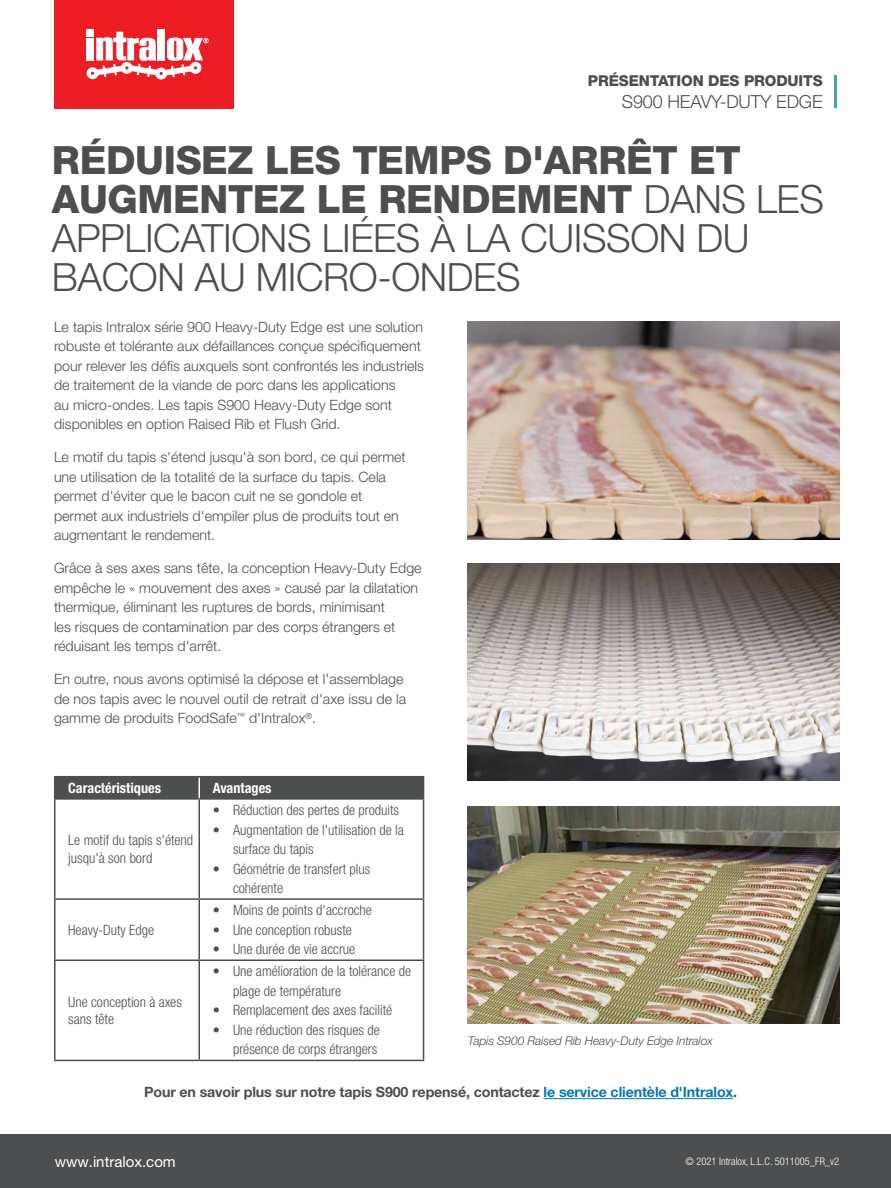
<style>
.page{position:relative;width:891px;height:1188px;background:#fff}
.page>*{position:absolute;margin:0;border:0;box-sizing:border-box;transform-origin:0 0}
.t1{font:300 39px/39px "Helvetica Neue LT Pro";letter-spacing:-.01em;color:#4d4e4f}
.t2{font:300 18px "Helvetica Neue LT Pro";letter-spacing:-.01em;color:#4d4e4f}
.t3{font:800 15px "Helvetica Neue LT Pro";letter-spacing:-.01em;color:#4d4e4f}
.t4{font:15px "Helvetica Neue LT Pro";color:#fff}
.t5{font:300 14.25px/19.5px "Helvetica Neue LT Pro";color:#4d4e4f}
.t6{font:300 condensed 14.25px/19.5px "Helvetica Neue LT Pro";color:#4d4e4f}
.t7{font:700 14.25px "Helvetica Neue LT Pro";letter-spacing:-.01em;color:#4d4e4f}
.t8{font:700 condensed 14.25px "Helvetica Neue LT Pro";color:#fff}
.t9{font:italic 300 12px "Helvetica Neue LT Pro";letter-spacing:-.01em;color:#4d4e4f}
.t10{font:300 condensed 10.5px "Helvetica Neue LT Pro";color:#fff}
.s1{font-weight:800}
.s2{color:#0377ba}
</style>
<div class="page">
<div style="left:55px;top:0;width:179px;height:108px;background:#ed1d24"></div>
<div style="left:86px;top:29px;width:8px;height:7px;background:#fff"></div>
<div style="left:86px;top:38px;width:8px;height:22px;background:#fff"></div>
<div style="left:158px;top:29px;width:7px;height:31px;background:#fff"></div>
<svg style="left:87px;top:32px;width:122px;height:48px"></svg>
<img style="left:468px;top:322px;width:371px;height:217px">
<img style="left:468px;top:563px;width:371px;height:218px">
<img style="left:468px;top:806px;width:371px;height:218px">
<div style="left:0;top:1134px;width:891px;height:54px;background:#4d4e4f"></div>
<div style="left:55px;top:777px;width:144px;height:22px;background:#4d4e4f"></div>
<div style="left:199px;top:777px;width:225px;height:22px;background:#4d4e4f"></div>
<hr style="left:199px;top:800px;width:1px;height:98px;background:#4d4e4f">
<hr style="left:54px;top:898px;width:145px;height:2px;background:#4d4e4f">
<hr style="left:199px;top:898px;width:225px;height:2px;background:#4d4e4f">
<hr style="left:199px;top:900px;width:1px;height:60px;background:#4d4e4f">
<hr style="left:54px;top:960px;width:145px;height:1px;background:#4d4e4f">
<hr style="left:199px;top:960px;width:225px;height:1px;background:#4d4e4f">
<hr style="left:199px;top:961px;width:1px;height:99px;background:#4d4e4f">
<hr style="left:54px;top:798px;width:145px;height:2px;background:#4d4e4f">
<hr style="left:199px;top:798px;width:225px;height:2px;background:#4d4e4f">
<svg style="left:199px;top:777px;width:1px;height:21px"></svg>
<hr style="left:54px;top:776px;width:145px;height:1px;background:#4d4e4f">
<hr style="left:54px;top:777px;width:2px;height:21px;background:#4d4e4f">
<hr style="left:199px;top:776px;width:225px;height:1px;background:#4d4e4f">
<hr style="left:54px;top:800px;width:2px;height:98px;background:#4d4e4f">
<hr style="left:423px;top:800px;width:1px;height:98px;background:#4d4e4f">
<hr style="left:54px;top:900px;width:2px;height:60px;background:#4d4e4f">
<hr style="left:423px;top:900px;width:1px;height:60px;background:#4d4e4f">
<hr style="left:54px;top:961px;width:2px;height:99px;background:#4d4e4f">
<hr style="left:423px;top:961px;width:1px;height:99px;background:#4d4e4f">
<hr style="left:54px;top:1060px;width:145px;height:1px;background:#4d4e4f">
<hr style="left:199px;top:1060px;width:225px;height:1px;background:#4d4e4f">
<hr style="left:834px;top:75px;width:3px;height:33px;background:#479ebc">
<hr style="left:544px;top:1098px;width:189px;height:1px;background:#0377ba">
<p class="t3" style="left:588px;top:71px;width:236px">PRÉSENTATION DES PRODUITS</p>
<p class="t2" style="left:622px;top:91px;width:202px">S900 HEAVY-DUTY EDGE</p>
<h1 class="t1" style="left:52px;top:140px;width:774px"><span class="s1">RÉDUISEZ LES TEMPS D'ARRÊT ET<br>AUGMENTEZ LE RENDEMENT</span> DANS LES<br>APPLICATIONS LIÉES À LA CUISSON DU<br>BACON AU MICRO-ONDES</h1>
<p class="t5" style="left:54px;top:317px;width:372px">Le tapis Intralox série 900 Heavy-Duty Edge est une solution robuste et tolérante aux défaillances conçue spécifiquement pour relever les défis auxquels sont confrontés les industriels de traitement de la viande de porc dans les applications<br>au micro-ondes. Les tapis S900 Heavy-Duty Edge sont disponibles en option Raised Rib et Flush Grid.</p>
<p class="t5" style="left:54px;top:447px;width:353px">Le motif du tapis s'étend jusqu'à son bord, ce qui permet une utilisation de la totalité de la surface du tapis. Cela permet d'éviter que le bacon cuit ne se gondole et permet aux industriels d'empiler plus de produits tout en augmentant le rendement.</p>
<p class="t5" style="left:54px;top:558px;width:369px">Grâce à ses axes sans tête, la conception Heavy-Duty Edge empêche le « mouvement des axes » causé par la dilatation thermique, éliminant les ruptures de bords, minimisant<br>les risques de contamination par des corps étrangers et réduisant les temps d'arrêt.</p>
<p class="t5" style="left:54px;top:669px;width:354px">En outre, nous avons optimisé la dépose et l'assemblage de nos tapis avec le nouvel outil de retrait d'axe issu de la gamme de produits FoodSafe<sup>™</sup> d'Intralox<sup>®</sup>.</p>
<p class="t8" style="left:68px;top:779px;width:94px">Caractéristiques</p>
<p class="t8" style="left:213px;top:779px;width:60px">Avantages</p>
<p class="t6" style="left:68px;top:832px;width:126px;line-height:17.2px">Le motif du tapis s'étend jusqu'à son bord</p>
<p class="t6" style="left:213px;top:800px;width:188px">• Réduction des pertes de produits</p>
<p class="t6" style="left:233px;top:820px;width:172px;text-indent:-20px">• Augmentation de l'utilisation de la surface du tapis</p>
<p class="t6" style="left:233px;top:859px;width:139px;text-indent:-20px">• Géométrie de transfert plus cohérente</p>
<p class="t6" style="left:68px;top:920px;width:88px">Heavy-Duty Edge</p>
<p class="t6" style="left:68px;top:993px;width:115px;line-height:17.2px">Une conception à axes sans tête</p>
<p class="t6" style="left:213px;top:900px;width:161px">• Moins de points d'accroche</p>
<p class="t6" style="left:213px;top:920px;width:141px">• Une conception robuste</p>
<p class="t6" style="left:213px;top:939px;width:144px">• Une durée de vie accrue</p>
<p class="t6" style="left:233px;top:962px;width:180px;text-indent:-20px">• Une amélioration de la tolérance de plage de température</p>
<p class="t6" style="left:213px;top:1001px;width:181px">• Remplacement des axes facilité</p>
<p class="t6" style="left:213px;top:1020px;width:169px;text-align:right">• Une réduction des risques de présence de corps étrangers</p>
<p class="t9" style="left:468px;top:1034px;width:246px">Tapis S900 Raised Rib Heavy-Duty Edge Intralox</p>
<p class="t7" style="left:144px;top:1083px;width:594px">Pour en savoir plus sur notre tapis S900 repensé, contactez <span class="s2">le service clientèle d'Intralox</span>.</p>
<p class="t4" style="left:55px;top:1152px;width:123px">www.intralox.com</p>
<p class="t10" style="left:686px;top:1155px;width:155px">© 2021 Intralox, L.L.C. 5011005_FR_v2</p>
</div>
